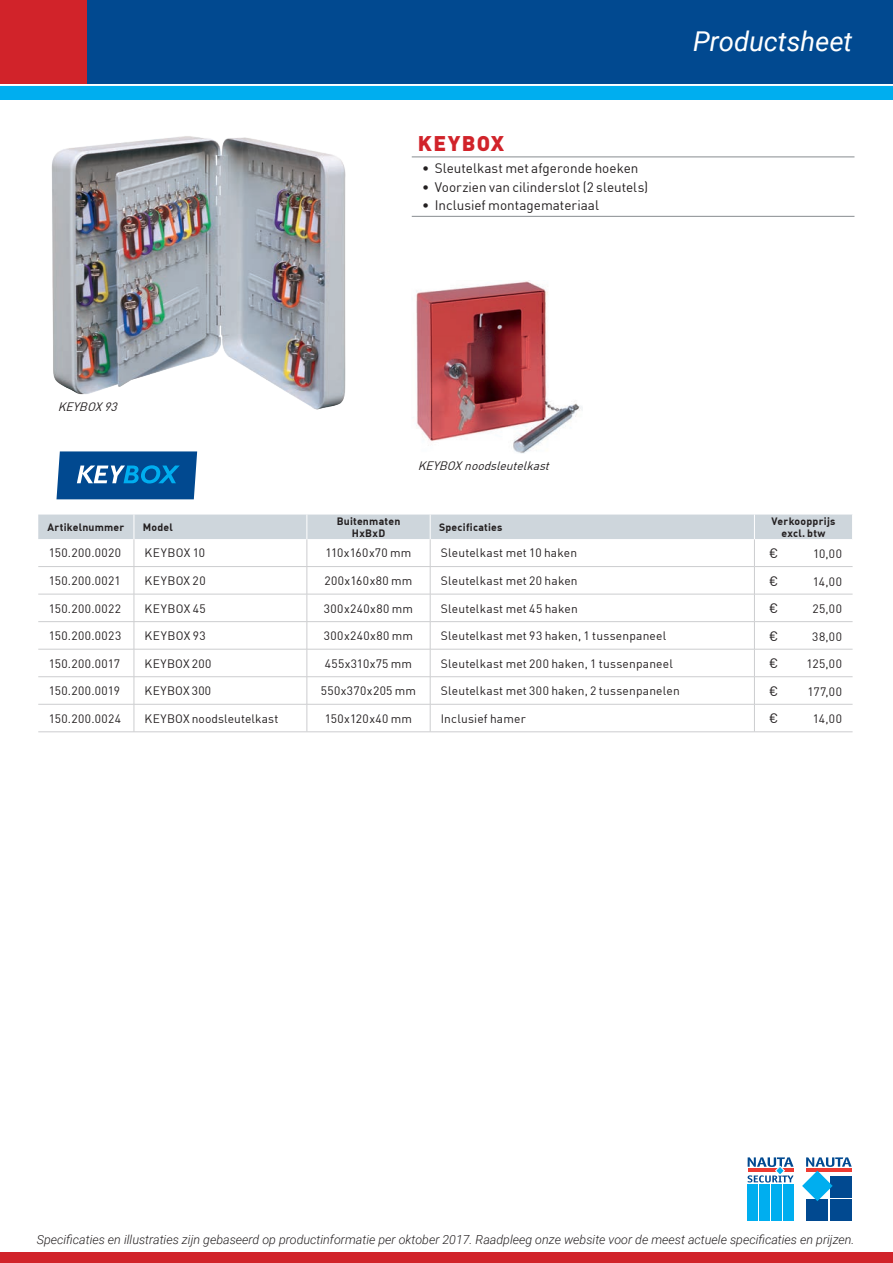
<style>
.page{position:relative;width:893px;height:1263px;background:#fff}
.page>*{position:absolute;margin:0;border:0;box-sizing:border-box;transform-origin:0 0}
.t1{font:italic 27.3px "Roboto";color:#fff}
.t2{font:900 21px "DIN";letter-spacing:.07em;color:#d1232a}
.t3{font:13.5px "DIN";color:#231f20}
.t4{font:italic 300 12.45px "Roboto";color:#231f20}
.t5{font:12px "DIN";letter-spacing:.02em;color:#231f20}
.t6{font:italic 12px "DIN";color:#231f20}
.t7{font:12px "DIN";letter-spacing:.04em;color:#231f20}
.t8{font:700 10.5px/12.6px "DIN Alternate";letter-spacing:.02em;color:#231f20;text-align:center}
</style>
<div class="page">
<div style="left:0;top:0;width:893px;height:92px;background:#014990"></div>
<div style="left:0;top:85px;width:893px;height:15px;background:#00aeef"></div>
<hr style="left:0;top:84px;width:893px;height:2px;background:#fff">
<div style="left:0;top:1252px;width:893px;height:11px;background:#d1232a"></div>
<div style="left:0;top:0;width:86px;height:84px;background:#d1232a"></div>
<div style="left:806px;top:1199px;width:22px;height:22px;background:#014990"></div>
<div style="left:830px;top:1199px;width:22px;height:22px;background:#014990"></div>
<svg style="left:802px;top:1157px;width:50px;height:44px"></svg>
<div style="left:783px;top:1185px;width:11px;height:36px;background:#00aeef"></div>
<div style="left:771px;top:1185px;width:11px;height:36px;background:#00aeef"></div>
<div style="left:759px;top:1185px;width:11px;height:36px;background:#00aeef"></div>
<div style="left:747px;top:1185px;width:11px;height:36px;background:#00aeef"></div>
<svg style="left:747px;top:1157px;width:46px;height:25px"></svg>
<img style="left:51px;top:136px;width:295px;height:274px">
<svg style="left:56px;top:451px;width:141px;height:48px;background:#1860a0"></svg>
<img style="left:416px;top:280px;width:167px;height:174px">
<hr style="left:412px;top:157px;width:442px;height:1px;background:#888c90">
<hr style="left:412px;top:216px;width:442px;height:1px;background:#888c90">
<svg style="left:38px;top:514px;width:815px;height:218px"></svg>
<p class="t6" style="left:58px;top:400px;width:64px">KEYBOX93</p>
<h2 class="t2" style="left:418px;top:129px;width:88px">KEYBOX</h2>
<p class="t3" style="left:422px;top:160px;width:218px">• Sleutelkast met afgeronde hoeken</p>
<p class="t3" style="left:422px;top:179px;width:228px">• Voorzien van cilinderslot (2 sleutels)</p>
<p class="t3" style="left:422px;top:197px;width:179px">• Inclusief montagemateriaal</p>
<h1 class="t1" style="left:693px;top:22px;width:161px">Productsheet</h1>
<p class="t6" style="left:418px;top:458px;width:137px">KEYBOXnoodsleutelkast</p>
<p class="t8" style="left:47px;top:520px;width:78px">Artikelnummer</p>
<p class="t8" style="left:143px;top:520px;width:32px">Model</p>
<p class="t8" style="left:337px;top:514px;width:65px">Buitenmaten<br>HxBxD</p>
<p class="t8" style="left:439px;top:520px;width:65px">Specificaties</p>
<p class="t8" style="left:771px;top:514px;width:65px">Verkoopprijs excl. btw</p>
<p class="t5" style="left:49px;top:546px;width:74px">150.200.0020</p>
<p class="t5" style="left:145px;top:546px;width:62px">KEYBOX 10</p>
<p class="t5" style="left:326px;top:546px;width:87px">110x160x70 mm</p>
<p class="t5" style="left:441px;top:546px;width:138px">Sleutelkast met 10 haken</p>
<p class="t3" style="left:769px;top:545px;width:11px">€</p>
<p class="t5" style="left:813px;top:546px;width:30px">10,00</p>
<p class="t5" style="left:49px;top:573px;width:73px">150.200.0021</p>
<p class="t5" style="left:145px;top:573px;width:63px">KEYBOX 20</p>
<p class="t5" style="left:324px;top:573px;width:89px">200x160x80 mm</p>
<p class="t5" style="left:441px;top:573px;width:138px">Sleutelkast met 20 haken</p>
<p class="t3" style="left:769px;top:572px;width:11px">€</p>
<p class="t5" style="left:813px;top:574px;width:31px">14,00</p>
<p class="t5" style="left:49px;top:601px;width:74px">150.200.0022</p>
<p class="t7" style="left:145px;top:601px;width:63px">KEYBOX 45</p>
<p class="t5" style="left:324px;top:601px;width:91px">300x240x80 mm</p>
<p class="t5" style="left:441px;top:601px;width:138px">Sleutelkast met 45 haken</p>
<p class="t3" style="left:769px;top:600px;width:11px">€</p>
<p class="t5" style="left:812px;top:601px;width:31px">25,00</p>
<p class="t5" style="left:49px;top:628px;width:74px">150.200.0023</p>
<p class="t7" style="left:145px;top:628px;width:63px">KEYBOX 93</p>
<p class="t5" style="left:324px;top:628px;width:91px">300x240x80 mm</p>
<p class="t5" style="left:441px;top:628px;width:227px">Sleutelkast met 93 haken, 1 tussenpaneel</p>
<p class="t3" style="left:769px;top:627px;width:11px">€</p>
<p class="t5" style="left:812px;top:629px;width:31px">38,00</p>
<p class="t5" style="left:49px;top:656px;width:73px">150.200.0017</p>
<p class="t5" style="left:145px;top:656px;width:68px">KEYBOX 200</p>
<p class="t5" style="left:325px;top:656px;width:89px">455x310x75 mm</p>
<p class="t5" style="left:441px;top:656px;width:234px">Sleutelkast met 200 haken, 1 tussenpaneel</p>
<p class="t3" style="left:769px;top:655px;width:11px">€</p>
<p class="t5" style="left:807px;top:656px;width:37px">125,00</p>
<p class="t5" style="left:49px;top:683px;width:73px">150.200.0019</p>
<p class="t5" style="left:145px;top:683px;width:68px">KEYBOX 300</p>
<p class="t5" style="left:321px;top:683px;width:97px">550x370x205 mm</p>
<p class="t5" style="left:441px;top:683px;width:241px">Sleutelkast met 300 haken, 2 tussenpanelen</p>
<p class="t3" style="left:769px;top:682px;width:11px">€</p>
<p class="t5" style="left:807px;top:684px;width:36px">177,00</p>
<p class="t5" style="left:49px;top:711px;width:74px">150.200.0024</p>
<p class="t5" style="left:145px;top:711px;width:135px">KEYBOX noodsleutelkast</p>
<p class="t5" style="left:325px;top:711px;width:89px">150x120x40 mm</p>
<p class="t5" style="left:441px;top:711px;width:86px">Inclusief hamer</p>
<p class="t3" style="left:769px;top:710px;width:11px">€</p>
<p class="t5" style="left:813px;top:711px;width:31px">14,00</p>
<p class="t4" style="left:37px;top:1231px;width:819px">Specificaties en illustraties zijn gebaseerd op productinformatie per oktober 2017. Raadpleeg onze website voor de meest actuele specificaties en prijzen.</p>
</div>
